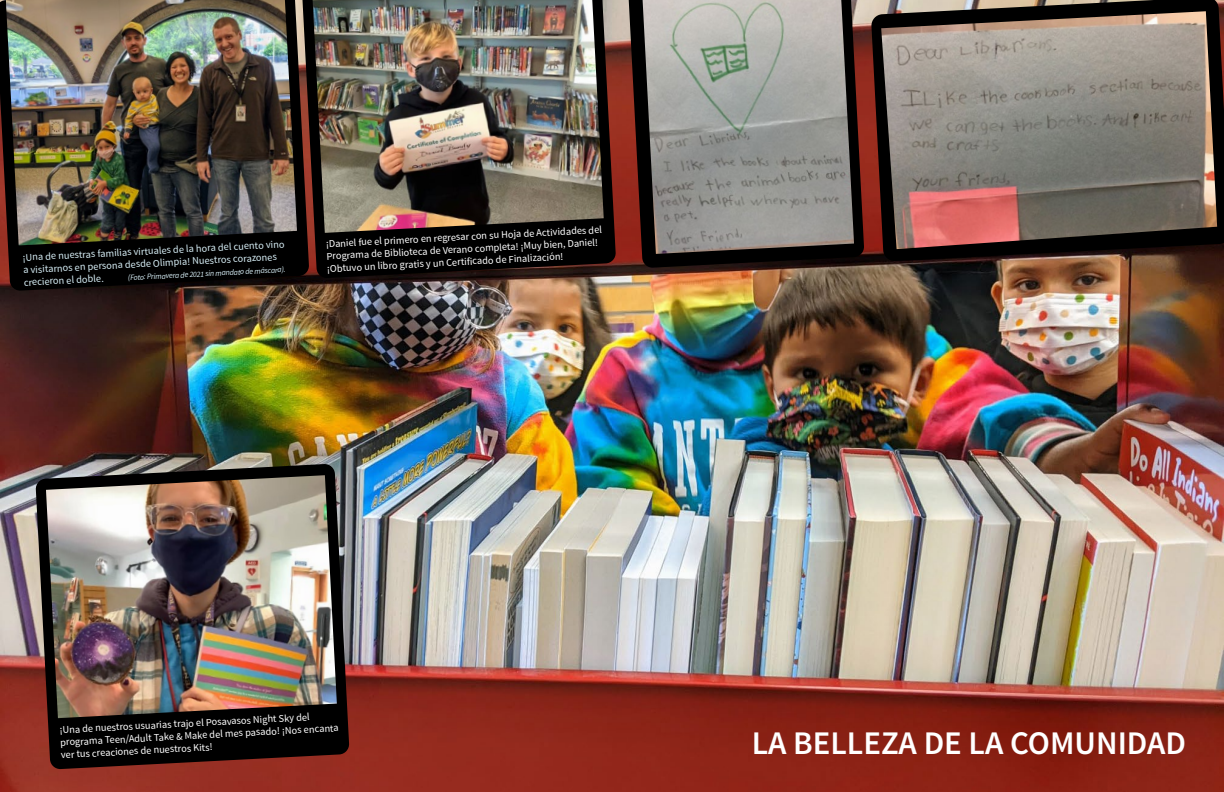
<style>
.page{position:relative;width:1224px;height:792px;background:#fff}
.page>*{position:absolute;margin:0;border:0;box-sizing:border-box;transform-origin:0 0}
.t1{font:600 33px "Source Sans Pro";color:#fff}
.t2{font:10.4px/12.4px "Source Sans Pro";color:#fff}
.t3{font:10.4px/12.4px "Source Sans Pro";color:#d6edf5}
.t4{font:italic 8px "Source Sans Pro";color:#d6edf5}
</style>
<div class="page">
<img style="left:0;top:0;width:1224px;height:792px">
<svg style="left:0;top:0;width:309px;height:291px;background:#140b09"></svg>
<img style="left:6px;top:0;width:291px;height:245px">
<svg style="left:302px;top:0;width:314px;height:278px;background:#20100d"></svg>
<img style="left:313px;top:0;width:291px;height:233px">
<svg style="left:36px;top:464px;width:313px;height:305px;background:#30201e"></svg>
<img style="left:46px;top:475px;width:291px;height:243px">
<svg style="left:871px;top:0;width:353px;height:261px;background:#473029"></svg>
<svg style="left:627px;top:0;width:237px;height:268px;background:#3f1913"></svg>
<img style="left:643px;top:0;width:211px;height:254px">
<img style="left:881px;top:11px;width:336px;height:238px">
<p class="t3" style="left:22px;top:251px;width:264px;rotate:-3deg">¡Una de nuestras familias virtuales de la hora del cuento vino a visitarnos en persona desde Olimpia! Nuestros corazones crecieron el doble.</p>
<p class="t4" style="left:128px;top:273px;width:159px;rotate:-3deg">(Foto: Primavera de 2021 sin mandato de máscara).</p>
<p class="t2" style="left:326px;top:238px;width:278px;rotate:-3deg">¡Daniel fue el primero en regresar con su Hoja de Actividades del<br>Programa de Biblioteca de Verano completa! ¡Muy bien, Daniel! ¡Obtuvo un libro gratis y un Certificado de Finalización!</p>
<p class="t2" style="left:59px;top:724px;width:280px;rotate:-3deg">¡Una de nuestros usuarias trajo el Posavasos Night Sky del programa Teen/Adult Take &amp; Make del mes pasado! ¡Nos encanta ver tus creaciones de nuestros Kits!</p>
<h1 class="t1" style="left:752px;top:722px;width:436px">LA BELLEZA DE LA COMUNIDAD</h1>
</div>
